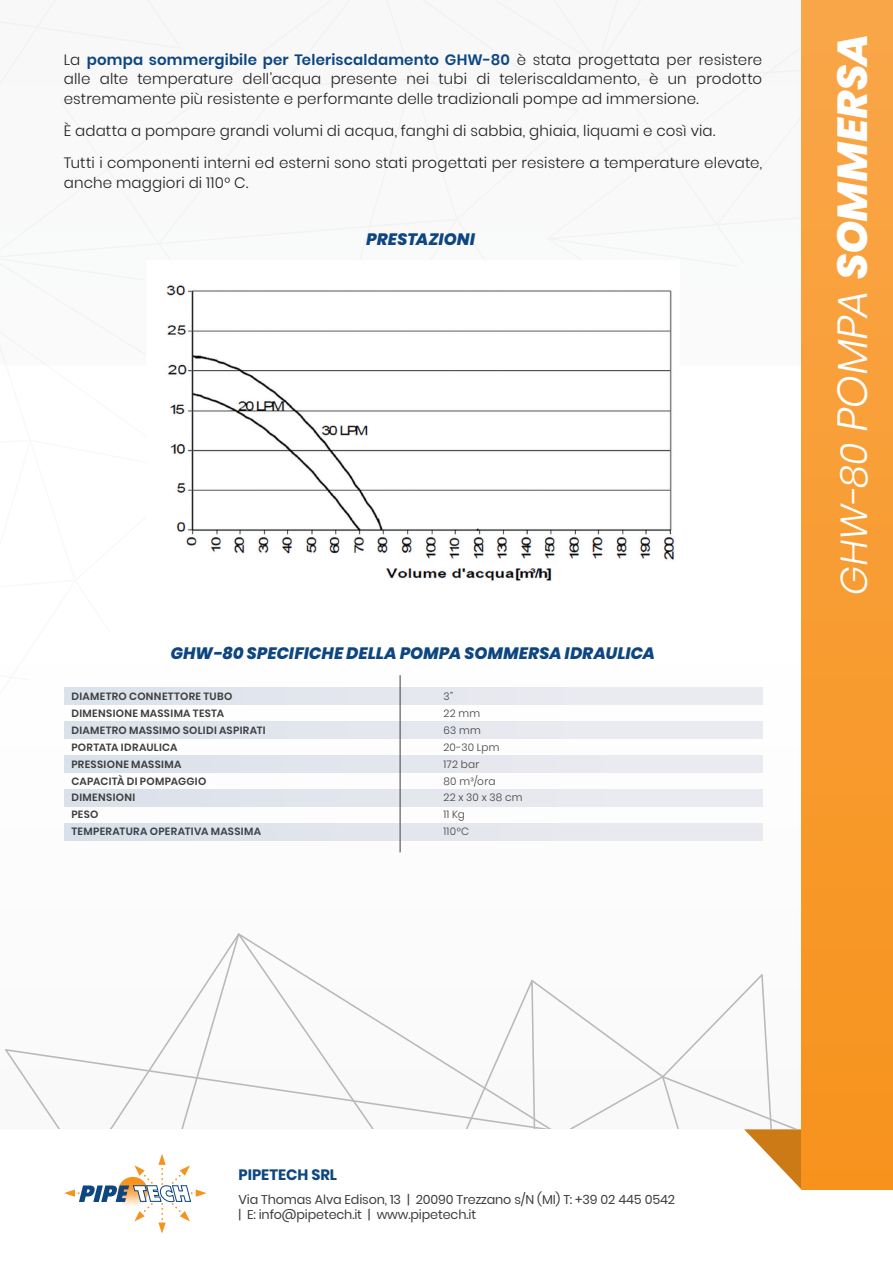
<style>
.page{position:relative;width:893px;height:1263px;background:#fff}
.page>*{position:absolute;margin:0;border:0;box-sizing:border-box;transform-origin:0 0}
.t1{font:italic 800 42px "Poppins";letter-spacing:-.01em;color:#fff}
.t2{font:italic 800 16.5px "Poppins";letter-spacing:.01em;color:#0d4680}
.t3{font:300 15px/19.5px "Poppins";letter-spacing:.01em;color:#231f20;text-align:justify}
.t4{font:700 15px "Poppins";color:#0d4680}
.t5{font:12.75px/15.3px "Poppins";letter-spacing:-.01em;color:#3e3e3f}
.t6{font:600 10.5px "Poppins";letter-spacing:.03em;color:#3e3e3f}
.t7{font:300 10.5px "Poppins";letter-spacing:.025em;color:#3e3e3f}
.s1{font-weight:600;color:#0d4680}
.s2{font-weight:300;font-size:37.5px}
.s3{font-weight:300}
</style>
<div class="page">
<svg style="left:179px;top:35px;width:105px;height:183px"></svg>
<svg style="left:0;top:218px;width:284px;height:120px"></svg>
<svg style="left:0;top:0;width:181px;height:165px"></svg>
<svg style="left:284px;top:0;width:517px;height:267px"></svg>
<svg style="left:162px;top:933px;width:262px;height:116px"></svg>
<svg style="left:5px;top:1049px;width:426px;height:80px"></svg>
<svg style="left:431px;top:981px;width:100px;height:148px"></svg>
<svg style="left:531px;top:974px;width:362px;height:216px"></svg>
<div style="left:801px;top:0;width:92px;height:1189px;background:linear-gradient(to bottom,#f9a649,#f7931c)"></div>
<svg style="left:64px;top:1154px;width:143px;height:80px"></svg>
<img style="left:147px;top:260px;width:532px;height:321px">
<div style="left:64px;top:687px;width:698px;height:17px;background:#e5e8ef"></div>
<div style="left:64px;top:721px;width:698px;height:17px;background:#e5e8ef"></div>
<div style="left:64px;top:755px;width:698px;height:17px;background:#e4e7ee"></div>
<div style="left:64px;top:789px;width:698px;height:17px;background:#e4e7ee"></div>
<hr style="left:400px;top:675px;width:1px;height:177px;background:#3e3e3f">
<div style="left:64px;top:823px;width:698px;height:17px;background:#e4e6ed"></div>
<p class="t3" style="left:64px;top:50px;width:700px">La <span class="s1">pompa sommergibile per Teleriscaldamento GHW-80</span> è stata progettata per resistere alle alte temperature dell’acqua presente nei tubi di teleriscaldamento, è un prodotto estremamente più resistente e performante delle tradizionali pompe ad immersione.</p>
<p class="t3" style="left:64px;top:121px;width:653px">È adatta a pompare grandi volumi di acqua, fanghi di sabbia, ghiaia, liquami e così via.</p>
<p class="t3" style="left:64px;top:153px;width:700px">Tutti i componenti interni ed esterni sono stati progettati per resistere a temperature elevate, anche maggiori di 110° C.</p>
<p class="t2" style="left:367px;top:230px;width:110px">PRESTAZIONI</p>
<p class="t2" style="left:171px;top:644px;width:486px">GHW-80 SPECIFICHE DELLA POMPA SOMMERSA IDRAULICA</p>
<p class="t6" style="left:71px;top:690px;width:162px">DIAMETRO CONNETTORE TUBO</p>
<p class="t6" style="left:71px;top:707px;width:154px">DIMENSIONE MASSIMA TESTA</p>
<p class="t6" style="left:71px;top:724px;width:196px">DIAMETRO MASSIMO SOLIDI ASPIRATI</p>
<p class="t6" style="left:71px;top:741px;width:108px">PORTATA IDRAULICA</p>
<p class="t6" style="left:71px;top:758px;width:112px">PRESSIONE MASSIMA</p>
<p class="t6" style="left:71px;top:775px;width:137px">CAPACITÀ DI POMPAGGIO</p>
<p class="t6" style="left:71px;top:792px;width:65px">DIMENSIONI</p>
<p class="t6" style="left:71px;top:808px;width:28px">PESO</p>
<p class="t6" style="left:71px;top:825px;width:191px">TEMPERATURA OPERATIVA MASSIMA</p>
<p class="t7" style="left:443px;top:690px;width:11px">3”</p>
<p class="t7" style="left:443px;top:707px;width:38px">22 mm</p>
<p class="t7" style="left:443px;top:724px;width:39px">63 mm</p>
<p class="t7" style="left:443px;top:741px;width:58px">20-30 Lpm</p>
<p class="t7" style="left:443px;top:758px;width:37px">172 bar</p>
<p class="t7" style="left:443px;top:775px;width:53px">80 m³/ora</p>
<p class="t7" style="left:443px;top:792px;width:81px">22 x 30 x 38 cm</p>
<p class="t7" style="left:443px;top:808px;width:23px">11 Kg</p>
<p class="t7" style="left:443px;top:825px;width:27px">110°C</p>
<p class="t1" style="left:828px;top:595px;width:565px;rotate:-90deg"><span class="s2">GHW-80</span> <span class="s3">POMPA</span> SOMMERSA</p>
<p class="t4" style="left:238px;top:1166px;width:100px">PIPETECH SRL</p>
<p class="t5" style="left:238px;top:1192px;width:438px">Via Thomas Alva Edison, 13 | 20090 Trezzano s/N (MI) T: +39 02 445 0542 | E: info@pipetech.it | www.pipetech.it</p>
</div>
